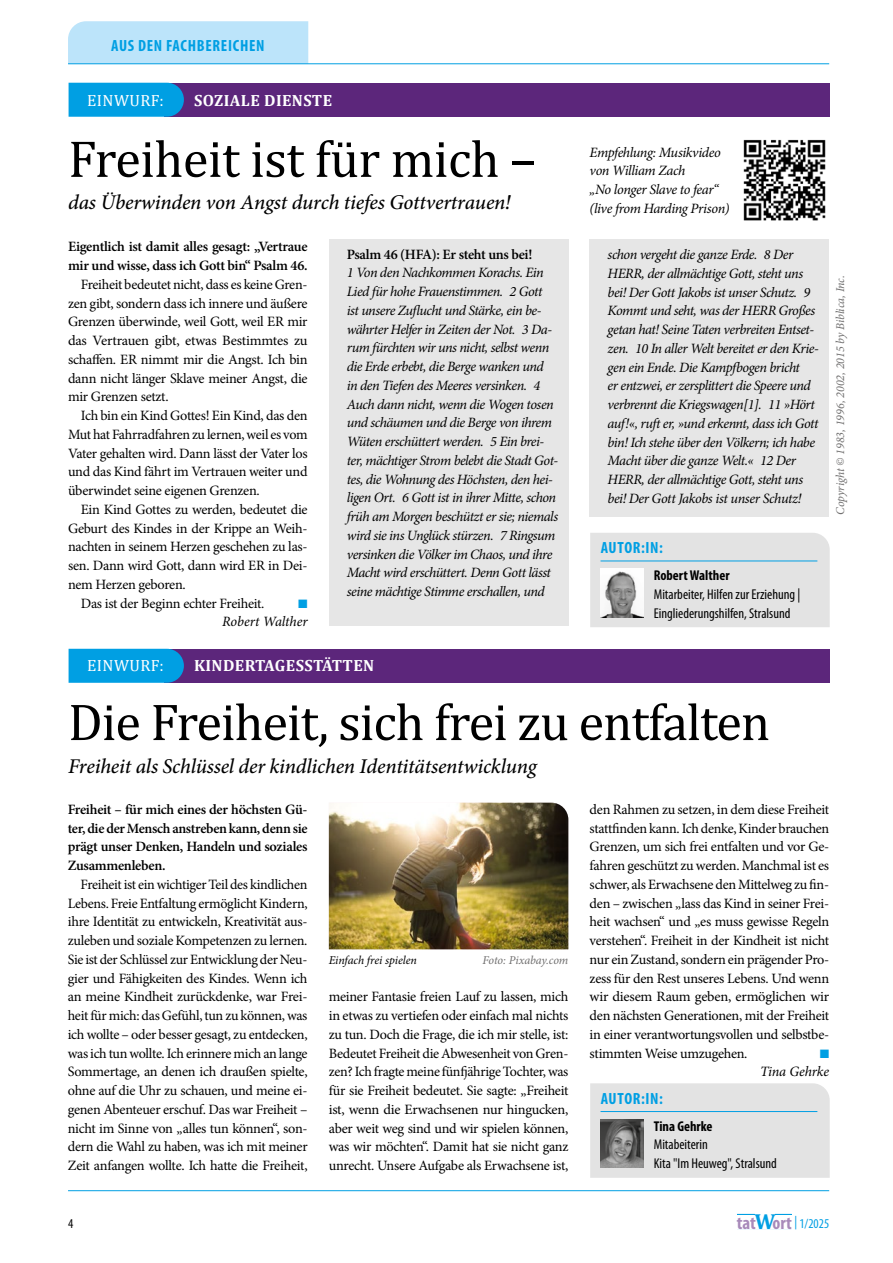
<style>
.page{position:relative;width:893px;height:1263px;background:#fff}
.page>*{position:absolute;margin:0;border:0;box-sizing:border-box;transform-origin:0 0}
.t1{font:52.5px "Cambria";letter-spacing:-.02em;color:#000}
.t2{font:italic 500 21px "Minion Pro";letter-spacing:-.01em;color:#000}
.t3{font:700 condensed 16.35px "Myriad Pro";letter-spacing:.045em;color:#009fe3}
.t4{font:700 16.35px "Cambria";letter-spacing:.025em;color:#fff}
.t5{font:16.35px "Cambria";letter-spacing:.025em;color:#fff}
.t6{font:14.25px/18.8px "Minion Pro";letter-spacing:-.02em;color:#000;text-align:justify}
.t7{font:italic 14.25px/18.8px "Minion Pro";letter-spacing:-.035em;color:#000}
.t8{font:600 14.25px/18.8px "Minion Pro";letter-spacing:-.02em;color:#000;text-align:justify}
.t9{font:condensed 14.25px/18.8px "Myriad Pro";color:#000}
.t10{font:700 condensed 14.25px "Myriad Pro";color:#000}
.t11{font:italic 14.25px "Minion Pro";letter-spacing:-.005em;color:#000}
.t12{font:italic 14.25px "Minion Pro";letter-spacing:-.01em;color:#000}
.t13{font:14.25px "European Pi Three";color:#009fe3}
.t14{font:condensed 13.5px "Myriad Pro";color:#009fe3}
.t15{font:condensed 13.5px "Myriad Pro";color:#000}
.t16{font:italic 12px "Minion Pro";letter-spacing:-.005em;color:#706f6f}
.t17{font:italic 12px "Minion Pro";letter-spacing:-.01em;color:#000}
.s1{font-weight:700;font-size:18.45px;color:#a88aba}
.s2{font-family:"Cambria";font-weight:700;font-stretch:normal;font-size:21.9px}
</style>
<div class="page">
<hr style="left:68px;top:1190px;width:761px;height:1px;background:#009fe3">
<svg style="left:737px;top:1214px;width:18px;height:1px"></svg>
<svg style="left:775px;top:1214px;width:17px;height:1px"></svg>
<div style="left:164px;top:83px;width:666px;height:34px;background:#5c267b"></div>
<div style="left:69px;top:83px;width:115px;height:34px;background:#009fe3"></div>
<div style="left:164px;top:649px;width:666px;height:33px;background:#5c267b"></div>
<div style="left:69px;top:649px;width:115px;height:34px;background:#009fe3"></div>
<div style="left:590px;top:533px;width:240px;height:94px;background:#e3e3e3"></div>
<hr style="left:600px;top:561px;width:217px;height:1px;background:#009fe3">
<img style="left:601px;top:569px;width:42px;height:48px">
<img style="left:329px;top:803px;width:239px;height:146px">
<div style="left:68px;top:21px;width:240px;height:42px;background:#bce4fa"></div>
<hr style="left:68px;top:63px;width:761px;height:1px;background:#009fe3">
<div style="left:590px;top:1083px;width:240px;height:95px;background:#e3e3e3"></div>
<hr style="left:600px;top:1111px;width:217px;height:1px;background:#009fe3">
<svg style="left:601px;top:1119px;width:42px;height:49px;background:#6c6c6b"></svg>
<div style="left:329px;top:239px;width:239px;height:386px;background:#e6e6e6"></div>
<div style="left:590px;top:240px;width:239px;height:277px;background:#e6e6e6"></div>
<img style="left:743px;top:139px;width:83px;height:82px">
<p class="t3" style="left:111px;top:35px;width:155px">AUS DEN FACHBEREICHEN</p>
<p class="t5" style="left:87px;top:91px;width:78px">EINWURF:</p>
<p class="t4" style="left:194px;top:89px;width:140px">SOZIALE DIENSTE</p>
<h1 class="t1" style="left:68px;top:128px;width:470px">Freiheit ist für mich –</h1>
<h2 class="t2" style="left:68px;top:188px;width:444px">das Überwinden von Angst durch tiefes Gottvertrauen!</h2>
<p class="t8" style="left:68px;top:237px;width:241px">Eigentlich ist damit alles gesagt: „Vertraue mir und wisse, dass ich Gott bin“ Psalm 46.</p>
<p class="t6" style="left:68px;top:275px;width:241px;text-indent:13px">Freiheit bedeutet nicht, dass es keine Gren&shy;zen gibt, sondern dass ich innere und äußere Grenzen überwinde, weil Gott, weil ER mir das Vertrauen gibt, etwas Bestimmtes zu schaffen. ER nimmt mir die Angst. Ich bin dann nicht länger Sklave meiner Angst, die mir Grenzen setzt.</p>
<p class="t6" style="left:68px;top:406px;width:241px;text-indent:13px">Ich bin ein Kind Gottes! Ein Kind, das den Mut hat Fahrradfahren zu lernen, weil es vom Vater gehalten wird. Dann lässt der Vater los und das Kind fährt im Vertrauen weiter und überwindet seine eigenen Grenzen.</p>
<p class="t6" style="left:81px;top:500px;width:228px">Ein Kind Gottes zu werden, bedeutet die</p>
<p class="t6" style="left:68px;top:519px;width:241px">Geburt des Kindes in der Krippe an Weih-</p>
<p class="t6" style="left:68px;top:537px;width:241px">nachten in seinem Herzen geschehen zu las-</p>
<p class="t6" style="left:68px;top:556px;width:241px">sen. Dann wird Gott, dann wird ER in Dei-</p>
<p class="t6" style="left:68px;top:575px;width:119px">nem Herzen geboren.</p>
<p class="t6" style="left:81px;top:594px;width:185px">Das ist der Beginn echter Freiheit.</p>
<p class="t13" style="left:298px;top:593px;width:11px">K</p>
<p class="t11" style="left:222px;top:612px;width:87px">Robert Walther</p>
<p class="t8" style="left:347px;top:244px;width:187px">Psalm 46 (HFA): Er steht uns bei!</p>
<p class="t7" style="left:347px;top:263px;width:213px">1 Von den Nachkommen Korachs. Ein Lied für hohe Frauenstimmen. 2 Gott<br>ist unsere Zuflucht und Stärke, ein be&shy;währter Helfer in Zeiten der Not. 3 Da&shy;rum fürchten wir uns nicht, selbst wenn die Erde erbebt, die Berge wanken und<br>in den Tiefen des Meeres versinken. 4<br>Auch dann nicht, wenn die Wogen tosen und schäumen und die Berge von ihrem Wüten erschüttert werden. 5 Ein brei&shy;ter, mächtiger Strom belebt die Stadt Got&shy;tes, die Wohnung des Höchsten, den hei&shy;ligen Ort. 6 Gott ist in ihrer Mitte, schon früh am Morgen beschützt er sie; niemals wird sie ins Unglück stürzen. 7 Ringsum versinken die Völker im Chaos, und ihre Macht wird erschüttert. Denn Gott lässt seine mächtige Stimme erschallen, und</p>
<p class="t5" style="left:87px;top:655px;width:78px">EINWURF:</p>
<p class="t4" style="left:194px;top:653px;width:182px">KINDERTAGESSTÄTTEN</p>
<p class="t7" style="left:590px;top:143px;width:142px">Empfehlung: Musikvideo von William Zach<br>„No longer Slave to fear“ (live from Harding Prison)</p>
<p class="t7" style="left:608px;top:245px;width:213px">schon vergeht die ganze Erde. 8 Der HERR, der allmächtige Gott, steht uns bei! Der Gott Jakobs ist unser Schutz. 9<br>Kommt und seht, was der HERR Großes getan hat! Seine Taten verbreiten Entset&shy;zen. 10 In aller Welt bereitet er den Krie&shy;gen ein Ende. Die Kampfbogen bricht<br>er entzwei, er zersplittert die Speere und verbrennt die Kriegswagen[1]. 11 »Hört auf!«, ruft er, »und erkennt, dass ich Gott bin! Ich stehe über den Völkern; ich habe Macht über die ganze Welt.« 12 Der HERR, der allmächtige Gott, steht uns bei! Der Gott Jakobs ist unser Schutz!</p>
<p class="t3" style="left:601px;top:538px;width:64px">AUTOR:IN:</p>
<p class="t10" style="left:654px;top:566px;width:77px">Robert Walther</p>
<p class="t9" style="left:654px;top:585px;width:148px">Mitarbeiter, Hilfen zur Erziehung |<br>Eingliederungshilfen, Stralsund</p>
<p class="t16" style="left:832px;top:515px;width:241px;rotate:-90deg">Copyright © 1983, 1996, 2002, 2015 by Biblica, Inc.</p>
<h1 class="t1" style="left:68px;top:691px;width:704px">Die Freiheit, sich frei zu entfalten</h1>
<h2 class="t2" style="left:68px;top:751px;width:470px">Freiheit als Schlüssel der kindlichen Identitätsentwicklung</h2>
<p class="t6" style="left:590px;top:800px;width:241px">den Rahmen zu setzen, in dem diese Freiheit stattfinden kann. Ich denke, Kinder brauchen Grenzen, um sich frei entfalten und vor Ge&shy;fahren geschützt zu werden. Manchmal ist es schwer, als Erwachsene den Mittelweg zu fin&shy;den – zwischen „lass das Kind in seiner Frei&shy;heit wachsen“ und „es muss gewisse Regeln verstehen“. Freiheit in der Kindheit ist nicht nur ein Zustand, sondern ein prägender Pro&shy;zess für den Rest unseres Lebens. Und wenn wir diesem Raum geben, ermöglichen wir den nächsten Generationen, mit der Freiheit in einer verantwortungsvollen und selbstbe&shy;stimmten Weise umzugehen.</p>
<p class="t8" style="left:68px;top:800px;width:241px">Freiheit – für mich eines der höchsten Gü&shy;ter, die der Mensch anstreben kann, denn sie prägt unser Denken, Handeln und soziales Zusammenleben.</p>
<p class="t6" style="left:68px;top:875px;width:241px;text-indent:13px">Freiheit ist ein wichtiger Teil des kindlichen Lebens. Freie Entfaltung ermöglicht Kindern, ihre Identität zu entwickeln, Kreativität aus&shy;zuleben und soziale Kompetenzen zu lernen.<br>Sie ist der Schlüssel zur Entwicklung der Neu&shy;gier und Fähigkeiten des Kindes. Wenn ich an meine Kindheit zurückdenke, war Frei&shy;heit für mich: das Gefühl, tun zu können, was ich wollte – oder besser gesagt, zu entdecken, was ich tun wollte. Ich erinnere mich an lange Sommertage, an denen ich draußen spielte, ohne auf die Uhr zu schauen, und meine ei&shy;genen Abenteuer erschuf. Das war Freiheit – nicht im Sinne von „alles tun können“, son&shy;dern die Wahl zu haben, was ich mit meiner Zeit anfangen wollte. Ich hatte die Freiheit,</p>
<p class="t17" style="left:329px;top:952px;width:90px">Einfach frei spielen</p>
<p class="t16" style="left:483px;top:952px;width:87px">Foto: Pixabay.com</p>
<p class="t6" style="left:329px;top:987px;width:241px">meiner Fantasie freien Lauf zu lassen, mich in etwas zu vertiefen oder einfach mal nichts zu tun. Doch die Frage, die ich mir stelle, ist:<br>Bedeutet Freiheit die Abwesenheit von Gren&shy;zen? Ich fragte meine fünfjährige Tochter, was für sie Freiheit bedeutet. Sie sagte: „Freiheit ist, wenn die Erwachsenen nur hingucken, aber weit weg sind und wir spielen können, was wir möchten“. Damit hat sie nicht ganz unrecht. Unsere Aufgabe als Erwachsene ist,</p>
<p class="t13" style="left:820px;top:1043px;width:11px">K</p>
<p class="t12" style="left:760px;top:1062px;width:70px">Tina Gehrke</p>
<p class="t3" style="left:601px;top:1088px;width:64px">AUTOR:IN:</p>
<p class="t10" style="left:654px;top:1117px;width:60px">Tina Gehrke</p>
<p class="t9" style="left:654px;top:1135px;width:125px">Mitabeiterin<br>Kita "Im Heuweg", Stralsund</p>
<p class="t15" style="left:68px;top:1215px;width:7px">4</p>
<p class="t14" style="left:737px;top:1215px;width:94px"><span class="s1">tat</span> <span class="s2">W</span><span class="s1">ort</span> | 1/2025</p>
</div>
